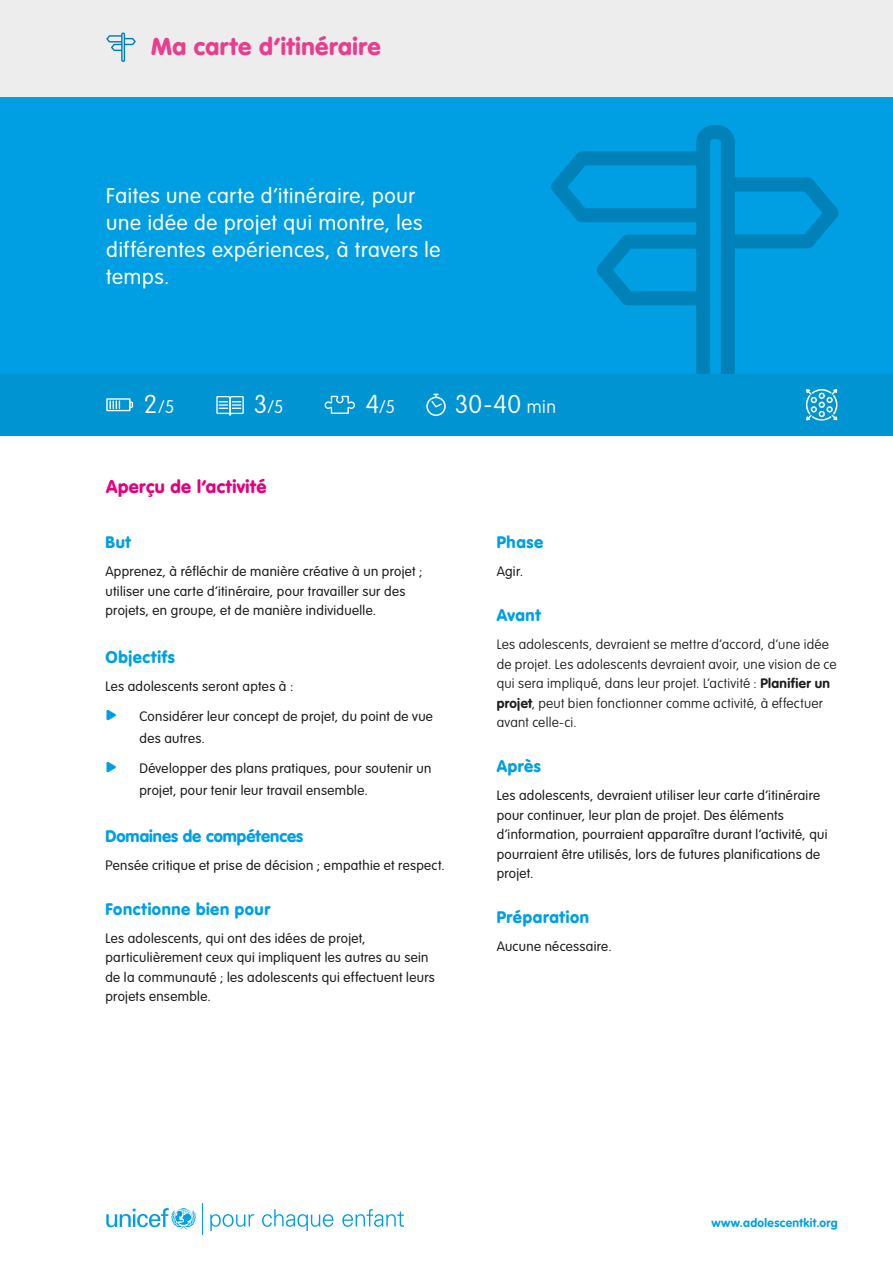
<style>
.page{position:relative;width:893px;height:1263px;background:#fff}
.page>*{position:absolute;margin:0;border:0;box-sizing:border-box;transform-origin:0 0}
.t1{font:100 25.5px "VAG Rounded";color:#fff}
.t2{font:900 24px "VAG Rounded";letter-spacing:.025em;color:#e93e8f}
.t3{font:300 21px/27px "VAG Rounded";letter-spacing:.03em;color:#fff}
.t4{font:900 18px "VAG Rounded";letter-spacing:.025em;color:#e6007e}
.t5{font:100 18px "VAG Rounded";color:#fff}
.t6{font:900 16.5px "VAG Rounded";letter-spacing:.035em;color:#009fe3}
.t7{font:900 16.5px "VAG Rounded";color:#009fe3}
.t8{font:300 13.5px/19.5px "VAG Rounded";letter-spacing:.025em;color:#1d1d1b}
.t9{font:100 13.5px/19.5px "VAG Rounded";letter-spacing:.02em;color:#1d1d1b}
.t10{font:700 12px "VAG Rounded";letter-spacing:.03em;color:#009fe3}
.s1{font-size:25.5px}
.s2{font-size:18px}
.s3{color:#009fe3}
.s4{font-weight:700}
</style>
<div class="page">
<svg style="left:106px;top:1208px;width:90px;height:21px"></svg>
<hr style="left:202px;top:1203px;width:1px;height:32px;background:#009fe3">
<svg style="left:210px;top:1214px;width:44px;height:17px"></svg>
<svg style="left:262px;top:1209px;width:71px;height:22px"></svg>
<svg style="left:342px;top:1209px;width:62px;height:18px"></svg>
<div style="left:0;top:0;width:893px;height:374px;background:#009fe3"></div>
<svg style="left:551px;top:125px;width:288px;height:249px"></svg>
<div style="left:0;top:374px;width:893px;height:61px;background:#0094d3"></div>
<svg style="left:806px;top:389px;width:31px;height:32px"></svg>
<svg style="left:106px;top:398px;width:27px;height:13px"></svg>
<svg style="left:216px;top:396px;width:28px;height:20px"></svg>
<svg style="left:325px;top:396px;width:30px;height:18px"></svg>
<div style="left:0;top:0;width:893px;height:97px;background:#ededed"></div>
<svg style="left:426px;top:394px;width:20px;height:22px"></svg>
<svg style="left:106px;top:33px;width:30px;height:29px"></svg>
<h2 class="t2" style="left:151px;top:32px;width:231px">Ma carte d’itinéraire</h2>
<h3 class="t3" style="left:106px;top:183px;width:336px">Faites une carte d’itinéraire, pour une idée de projet qui montre, les différentes expériences, à travers le temps.</h3>
<h3 class="t5" style="left:144px;top:397px;width:32px"><span class="s1">2</span>/5</h3>
<h3 class="t5" style="left:254px;top:397px;width:31px"><span class="s1">3</span>/5</h3>
<h3 class="t5" style="left:365px;top:397px;width:31px"><span class="s1">4</span>/5</h3>
<h1 class="t1" style="left:455px;top:390px;width:103px">30-40 <span class="s2">min</span></h1>
<h3 class="t4" style="left:106px;top:475px;width:162px">Aperçu de l’activité</h3>
<p class="t6" style="left:105px;top:532px;width:27px">But</p>
<p class="t8" style="left:105px;top:562px;width:319px">Apprenez, à réfléchir de manière créative à un projet ; utiliser une carte d’itinéraire, pour travailler sur des projets, en groupe, et de manière individuelle.</p>
<p class="t6" style="left:105px;top:647px;width:71px">Objectifs</p>
<p class="t8" style="left:105px;top:676px;width:190px">Les adolescents seront aptes à :</p>
<p class="t8" style="left:139px;top:706px;width:295px;line-height:21.8px;text-indent:-34px"><span class="s3">•</span> Considérer leur concept de projet, du point de vue des autres.</p>
<p class="t8" style="left:139px;top:758px;width:293px;line-height:21.8px;text-indent:-34px"><span class="s3">•</span> Développer des plans pratiques, pour soutenir un projet, pour tenir leur travail ensemble.</p>
<p class="t7" style="left:105px;top:826px;width:199px">Domaines de compétences</p>
<p class="t8" style="left:105px;top:856px;width:341px">Pensée critique et prise de décision ; empathie et respect.</p>
<p class="t6" style="left:105px;top:899px;width:166px">Fonctionne bien pour</p>
<p class="t8" style="left:105px;top:929px;width:331px">Les adolescents, qui ont des idées de projet, particulièrement ceux qui impliquent les autres au sein de la communauté ; les adolescents qui effectuent leurs projets ensemble.</p>
<p class="t6" style="left:497px;top:532px;width:48px">Phase</p>
<p class="t8" style="left:497px;top:562px;width:28px">Agir.</p>
<p class="t6" style="left:497px;top:605px;width:46px">Avant</p>
<p class="t9" style="left:497px;top:635px;width:341px">Les adolescents, devraient se mettre d’accord, d’une idée de projet. Les adolescents devraient avoir, une vision de ce qui sera impliqué, dans leur projet. L’activité : <span class="s4">Planifier un projet</span>, peut bien fonctionner comme activité, à effectuer avant celle-ci.</p>
<p class="t6" style="left:497px;top:756px;width:46px">Après</p>
<p class="t8" style="left:497px;top:786px;width:332px">Les adolescents, devraient utiliser leur carte d’itinéraire pour continuer, leur plan de projet. Des éléments d’information, pourraient apparaître durant l’activité, qui pourraient être utilisés, lors de futures planifications de projet.</p>
<p class="t6" style="left:497px;top:907px;width:94px">Préparation</p>
<p class="t8" style="left:497px;top:937px;width:117px">Aucune nécessaire.</p>
<p class="t10" style="left:711px;top:1215px;width:128px">www.adolescentkit.org</p>
</div>
